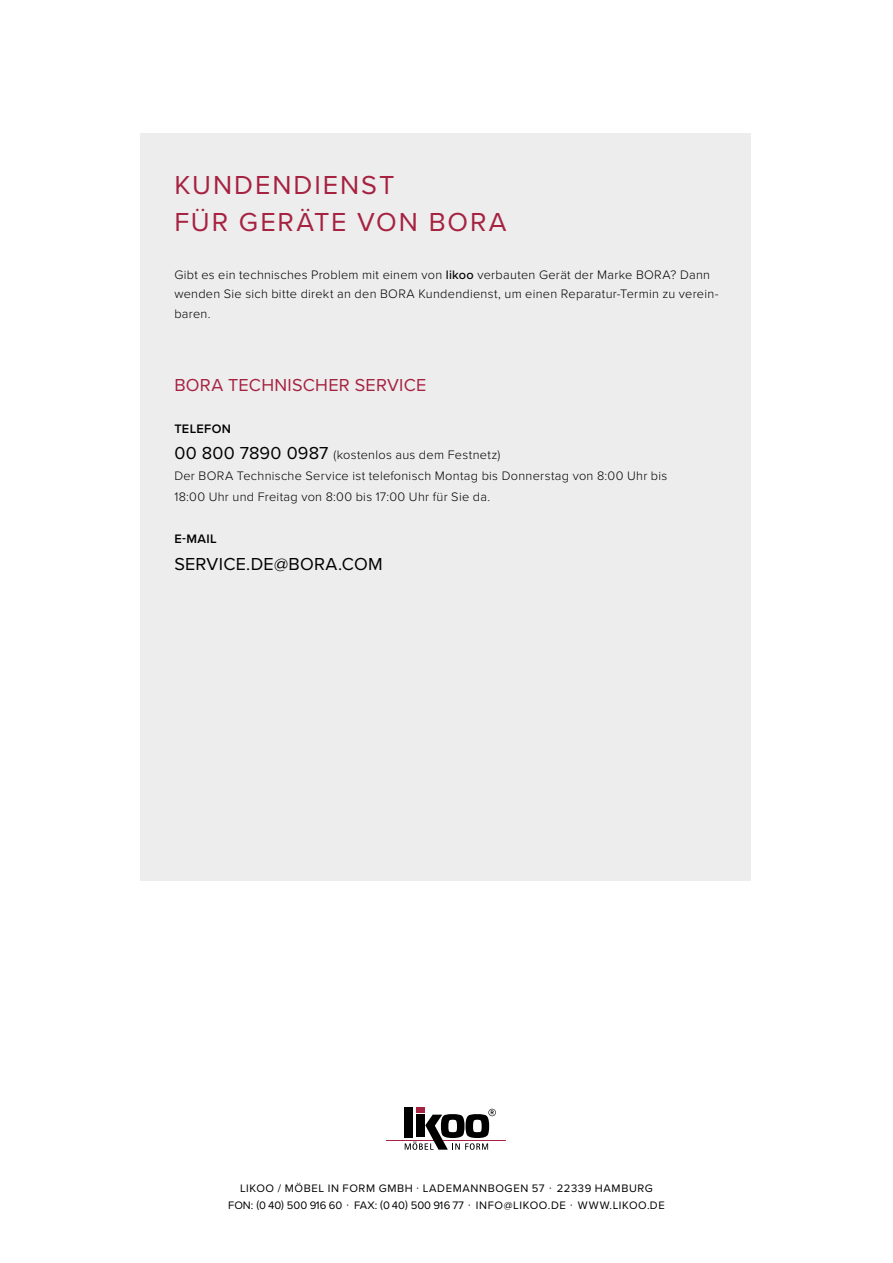
<style>
.page{position:relative;width:893px;height:1263px;background:#fff}
.page>*{position:absolute;margin:0;border:0;box-sizing:border-box;transform-origin:0 0}
.t1{font:27px/37.5px "Proxima Nova";letter-spacing:.07em;color:#a62241}
.t2{font:18px "Proxima Nova";letter-spacing:.015em;color:#a62241}
.t3{font:18px "Proxima Nova";letter-spacing:.015em;color:#000}
.t4{font:300 12.75px/19.5px "Proxima Nova";letter-spacing:.02em;color:#000}
.t5{font:600 12.75px "Proxima Nova";color:#000}
.t6{font:11.25px/16.5px "Proxima Nova";letter-spacing:.05em;color:#000;text-align:center}
.s1{font-weight:500}
.s2{font-weight:600}
.s3{font-weight:400;font-size:18px}
</style>
<div class="page">
<div style="left:140px;top:134px;width:611px;height:747px;background:#ededed"></div>
<hr style="left:387px;top:1140px;width:119px;height:1px;background:#a62241">
<div style="left:405px;top:1107px;width:8px;height:30px;background:#000"></div>
<div style="left:416px;top:1107px;width:9px;height:6px;background:#a62241"></div>
<svg style="left:405px;top:1109px;width:91px;height:41px"></svg>
<h1 class="t1" style="left:174px;top:165px;width:334px">KUNDENDIENST<br>FÜR GERÄTE VON BORA</h1>
<p class="t4" style="left:174px;top:264px;width:546px">Gibt es ein technisches Problem mit einem von <span class="s1">likoo</span> verbauten Gerät der Marke BORA? Dann wenden Sie sich bitte direkt an den BORA Kundendienst, um einen Reparatur-Termin zu verein&shy;baren.</p>
<h2 class="t2" style="left:174px;top:371px;width:254px">BORA TECHNISCHER SERVICE</h2>
<p class="t4" style="left:174px;top:414px;width:328px;line-height:26.7px"><span class="s2">TELEFON<br></span><span class="s3">00 800 7890 0987</span> (kostenlos aus dem Festnetz)</p>
<p class="t4" style="left:174px;top:465px;width:495px;line-height:21px">Der BORA Technische Service ist telefonisch Montag bis Donnerstag von 8:00 Uhr bis<br>18:00 Uhr und Freitag von 8:00 bis 17:00 Uhr für Sie da.</p>
<p class="t5" style="left:174px;top:529px;width:44px">E-MAIL</p>
<h2 class="t3" style="left:174px;top:550px;width:210px">SERVICE.DE@BORA.COM</h2>
<p class="t6" style="left:228px;top:1180px;width:438px">LIKOO / MÖBEL IN FORM GMBH · LADEMANNBOGEN 57 · 22339 HAMBURG<br>FON: (0 40) 500 916 60 · FAX: (0 40) 500 916 77 · INFO@LIKOO.DE · WWW.LIKOO.DE</p>
</div>
